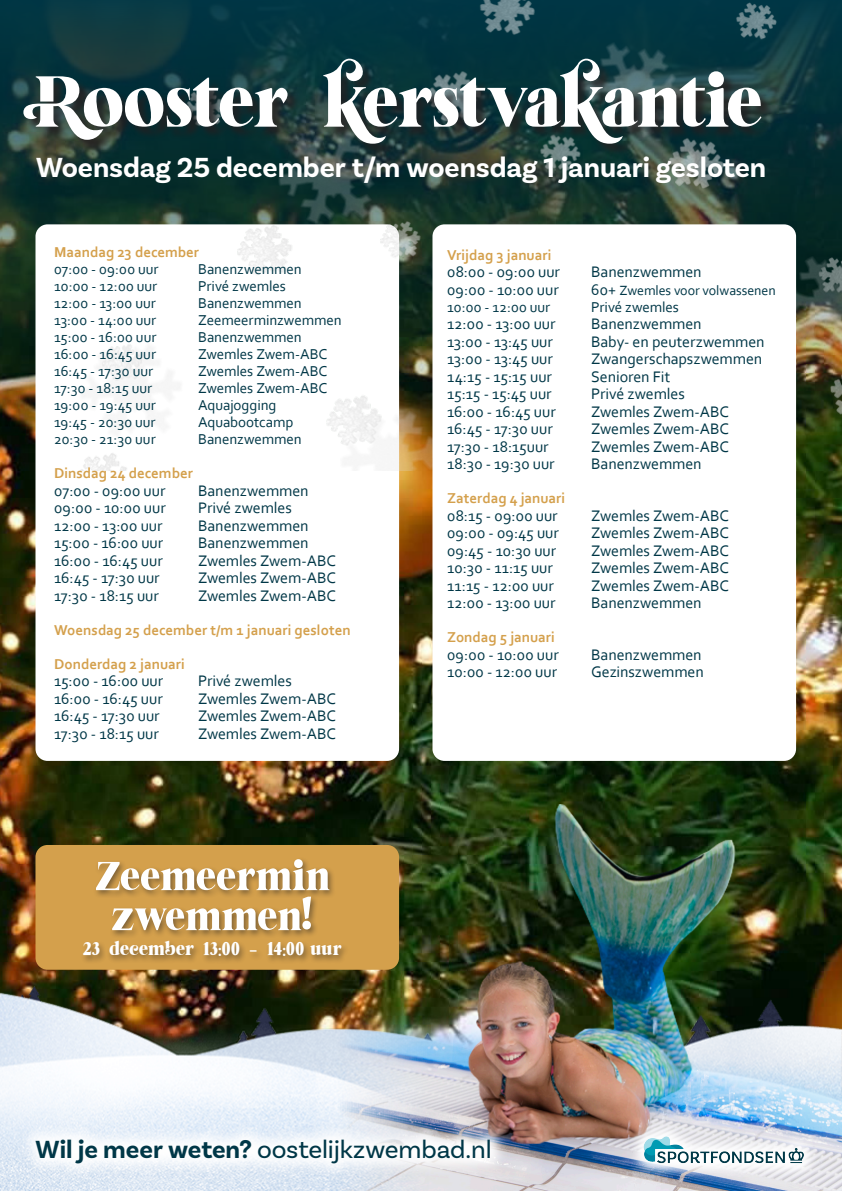
<style>
.page{position:relative;width:842px;height:1191px;background:#fff}
.page>*{position:absolute;margin:0;border:0;box-sizing:border-box;transform-origin:0 0}
.t1{font:93px "Rockabye";letter-spacing:-.015em;color:#fff}
.t2{font:52px/40px "Rockabye";letter-spacing:-.015em;color:#fff;text-align:center}
.t3{font:700 29px "Basic Sans";letter-spacing:-.005em;color:#fff}
.t4{font:26px "Basic Sans";letter-spacing:-.005em;color:#003747}
.t5{font:24px "Rockabye";letter-spacing:-.005em;color:#fff}
.t6{font:16px "Corbel";letter-spacing:-.005em;color:#003747}
.t7{font:16px "Corbel";letter-spacing:.015em;color:#003747}
.t8{font:16px "Corbel";letter-spacing:.02em;color:#003747}
.t9{font:15px "Corbel";letter-spacing:-.005em;color:#003747}
.t10{font:700 15px "Corbel";letter-spacing:-.005em;color:#d4a04c}
.t11{font:15px "Corbel";letter-spacing:.015em;color:#003747}
.t12{font:14px "Corbel";letter-spacing:-.01em;color:#003747}
.s1{font-size:16px}
.s2{font-weight:700}
</style>
<div class="page">
<img style="left:0;top:432px;width:842px;height:482px">
<img style="left:0;top:914px;width:273px;height:277px">
<svg style="left:0;top:0;width:52px;height:432px;background:#1c362b"></svg>
<div style="left:36px;top:224px;width:363px;height:537px;background:#fff;border-radius:12px"></div>
<img style="left:52px;top:0;width:790px;height:470px">
<div style="left:25px;top:60px;width:748px;height:96px;background:#231f20;opacity:.75"></div>
<div style="left:432px;top:224px;width:364px;height:537px;background:#fff;border-radius:12px"></div>
<img style="left:273px;top:778px;width:569px;height:413px">
<svg style="left:18px;top:1121px;width:491px;height:61px"></svg>
<div style="left:36px;top:845px;width:363px;height:124px;background:#d4a04c;border-radius:12px"></div>
<div style="left:81px;top:856px;width:269px;height:108px;background:#231f20;opacity:.5"></div>
<img style="left:628px;top:1120px;width:191px;height:59px">
<img style="left:636px;top:1128px;width:173px;height:36px">
<h1 class="t1" style="left:36px;top:44px;width:729px">Rooster kerstvakantie</h1>
<h3 class="t3" style="left:36px;top:150px;width:732px">Woensdag 25 december t/m woensdag 1 januari gesloten</h3>
<p class="t10" style="left:54px;top:243px;width:147px">Maandag 23 december</p>
<p class="t11" style="left:54px;top:260px;width:106px">07:00 - 09:00 uur</p>
<p class="t9" style="left:198px;top:260px;width:105px">Banenzwemmen</p>
<p class="t9" style="left:54px;top:277px;width:105px">10:00 - 12:00 uur</p>
<p class="t9" style="left:198px;top:277px;width:89px">Privé zwemles</p>
<p class="t9" style="left:54px;top:294px;width:103px">12:00 - 13:00 uur</p>
<p class="t9" style="left:198px;top:294px;width:105px">Banenzwemmen</p>
<p class="t9" style="left:54px;top:311px;width:104px">13:00 - 14:00 uur</p>
<p class="t9" style="left:198px;top:311px;width:145px">Zeemeerminzwemmen</p>
<p class="t9" style="left:54px;top:328px;width:104px">15:00 - 16:00 uur</p>
<p class="t9" style="left:198px;top:328px;width:105px">Banenzwemmen</p>
<p class="t9" style="left:54px;top:345px;width:103px">16:00 - 16:45 uur</p>
<p class="t9" style="left:198px;top:345px;width:131px">Zwemles Zwem-ABC</p>
<p class="t9" style="left:54px;top:362px;width:101px">16:45 - 17:30 uur</p>
<p class="t9" style="left:198px;top:362px;width:131px">Zwemles Zwem-ABC</p>
<p class="t9" style="left:54px;top:379px;width:100px">17:30 - 18:15 uur</p>
<p class="t9" style="left:198px;top:379px;width:131px">Zwemles Zwem-ABC</p>
<p class="t9" style="left:54px;top:396px;width:103px">19:00 - 19:45 uur</p>
<p class="t9" style="left:198px;top:396px;width:80px">Aquajogging</p>
<p class="t9" style="left:54px;top:413px;width:103px">19:45 - 20:30 uur</p>
<p class="t9" style="left:198px;top:413px;width:97px">Aquabootcamp</p>
<p class="t9" style="left:54px;top:430px;width:103px">20:30 - 21:30 uur</p>
<p class="t9" style="left:198px;top:430px;width:105px">Banenzwemmen</p>
<p class="t10" style="left:54px;top:464px;width:140px">Dinsdag 24 december</p>
<p class="t7" style="left:54px;top:480px;width:113px">07:00 - 09:00 uur</p>
<p class="t6" style="left:198px;top:480px;width:112px">Banenzwemmen</p>
<p class="t6" style="left:54px;top:498px;width:113px">09:00 - 10:00 uur</p>
<p class="t6" style="left:198px;top:498px;width:95px">Privé zwemles</p>
<p class="t6" style="left:54px;top:515px;width:110px">12:00 - 13:00 uur</p>
<p class="t6" style="left:198px;top:515px;width:112px">Banenzwemmen</p>
<p class="t6" style="left:54px;top:533px;width:111px">15:00 - 16:00 uur</p>
<p class="t6" style="left:198px;top:533px;width:112px">Banenzwemmen</p>
<p class="t6" style="left:54px;top:550px;width:110px">16:00 - 16:45 uur</p>
<p class="t6" style="left:198px;top:550px;width:139px">Zwemles Zwem-ABC</p>
<p class="t6" style="left:54px;top:568px;width:107px">16:45 - 17:30 uur</p>
<p class="t6" style="left:198px;top:568px;width:139px">Zwemles Zwem-ABC</p>
<p class="t6" style="left:54px;top:585px;width:106px">17:30 - 18:15 uur</p>
<p class="t6" style="left:198px;top:585px;width:139px">Zwemles Zwem-ABC</p>
<p class="t10" style="left:54px;top:620px;width:298px">Woensdag 25 december t/m 1 januari gesloten</p>
<p class="t10" style="left:54px;top:654px;width:132px">Donderdag 2 januari</p>
<p class="t6" style="left:54px;top:671px;width:111px">15:00 - 16:00 uur</p>
<p class="t6" style="left:198px;top:671px;width:95px">Privé zwemles</p>
<p class="t6" style="left:54px;top:688px;width:110px">16:00 - 16:45 uur</p>
<p class="t6" style="left:198px;top:688px;width:139px">Zwemles Zwem-ABC</p>
<p class="t6" style="left:54px;top:706px;width:107px">16:45 - 17:30 uur</p>
<p class="t6" style="left:198px;top:706px;width:139px">Zwemles Zwem-ABC</p>
<p class="t6" style="left:54px;top:723px;width:106px">17:30 - 18:15 uur</p>
<p class="t6" style="left:198px;top:723px;width:139px">Zwemles Zwem-ABC</p>
<h2 class="t2" style="left:94px;top:852px;width:237px">Zeemeermin zwemmen!</h2>
<h3 class="t5" style="left:83px;top:936px;width:260px">23 december 13:00 - 14:00 uur</h3>
<p class="t10" style="left:447px;top:245px;width:106px">Vrijdag 3 januari</p>
<p class="t8" style="left:447px;top:262px;width:114px">08:00 - 09:00 uur</p>
<p class="t6" style="left:591px;top:262px;width:112px">Banenzwemmen</p>
<p class="t6" style="left:447px;top:279px;width:113px">09:00 - 10:00 uur</p>
<p class="t12" style="left:591px;top:281px;width:186px"><span class="s1">60+</span> Zwemles voor volwassenen</p>
<p class="t9" style="left:447px;top:297px;width:105px">10:00 - 12:00 uur</p>
<p class="t9" style="left:591px;top:297px;width:89px">Privé zwemles</p>
<p class="t6" style="left:447px;top:314px;width:110px">12:00 - 13:00 uur</p>
<p class="t6" style="left:591px;top:314px;width:112px">Banenzwemmen</p>
<p class="t6" style="left:447px;top:331px;width:107px">13:00 - 13:45 uur</p>
<p class="t6" style="left:591px;top:331px;width:175px">Baby- en peuterzwemmen</p>
<p class="t6" style="left:447px;top:349px;width:107px">13:00 - 13:45 uur</p>
<p class="t6" style="left:591px;top:349px;width:173px">Zwangerschapszwemmen</p>
<p class="t6" style="left:447px;top:366px;width:106px">14:15 - 15:15 uur</p>
<p class="t6" style="left:591px;top:366px;width:81px">Senioren Fit</p>
<p class="t6" style="left:447px;top:384px;width:106px">15:15 - 15:45 uur</p>
<p class="t6" style="left:591px;top:384px;width:95px">Privé zwemles</p>
<p class="t6" style="left:447px;top:401px;width:110px">16:00 - 16:45 uur</p>
<p class="t6" style="left:591px;top:401px;width:139px">Zwemles Zwem-ABC</p>
<p class="t6" style="left:447px;top:419px;width:107px">16:45 - 17:30 uur</p>
<p class="t6" style="left:591px;top:419px;width:139px">Zwemles Zwem-ABC</p>
<p class="t6" style="left:447px;top:437px;width:103px">17:30 - 18:15uur</p>
<p class="t6" style="left:591px;top:437px;width:139px">Zwemles Zwem-ABC</p>
<p class="t6" style="left:447px;top:454px;width:109px">18:30 - 19:30 uur</p>
<p class="t6" style="left:591px;top:454px;width:112px">Banenzwemmen</p>
<p class="t10" style="left:447px;top:489px;width:120px">Zaterdag 4 januari</p>
<p class="t6" style="left:447px;top:505px;width:112px">08:15 - 09:00 uur</p>
<p class="t6" style="left:591px;top:505px;width:139px">Zwemles Zwem-ABC</p>
<p class="t6" style="left:447px;top:523px;width:113px">09:00 - 09:45 uur</p>
<p class="t6" style="left:591px;top:523px;width:139px">Zwemles Zwem-ABC</p>
<p class="t6" style="left:447px;top:540px;width:110px">09:45 - 10:30 uur</p>
<p class="t6" style="left:591px;top:540px;width:139px">Zwemles Zwem-ABC</p>
<p class="t6" style="left:447px;top:558px;width:107px">10:30 - 11:15 uur</p>
<p class="t6" style="left:591px;top:558px;width:139px">Zwemles Zwem-ABC</p>
<p class="t6" style="left:447px;top:575px;width:108px">11:15 - 12:00 uur</p>
<p class="t6" style="left:591px;top:575px;width:139px">Zwemles Zwem-ABC</p>
<p class="t6" style="left:447px;top:593px;width:110px">12:00 - 13:00 uur</p>
<p class="t6" style="left:591px;top:593px;width:112px">Banenzwemmen</p>
<p class="t10" style="left:447px;top:628px;width:109px">Zondag 5 januari</p>
<p class="t6" style="left:447px;top:644px;width:113px">09:00 - 10:00 uur</p>
<p class="t6" style="left:591px;top:644px;width:112px">Banenzwemmen</p>
<p class="t6" style="left:447px;top:662px;width:111px">10:00 - 12:00 uur</p>
<p class="t6" style="left:591px;top:662px;width:114px">Gezinszwemmen</p>
<h3 class="t4" style="left:36px;top:1133px;width:458px"><span class="s2">Wil je meer weten?</span> oostelijkzwembad.nl</h3>
</div>
